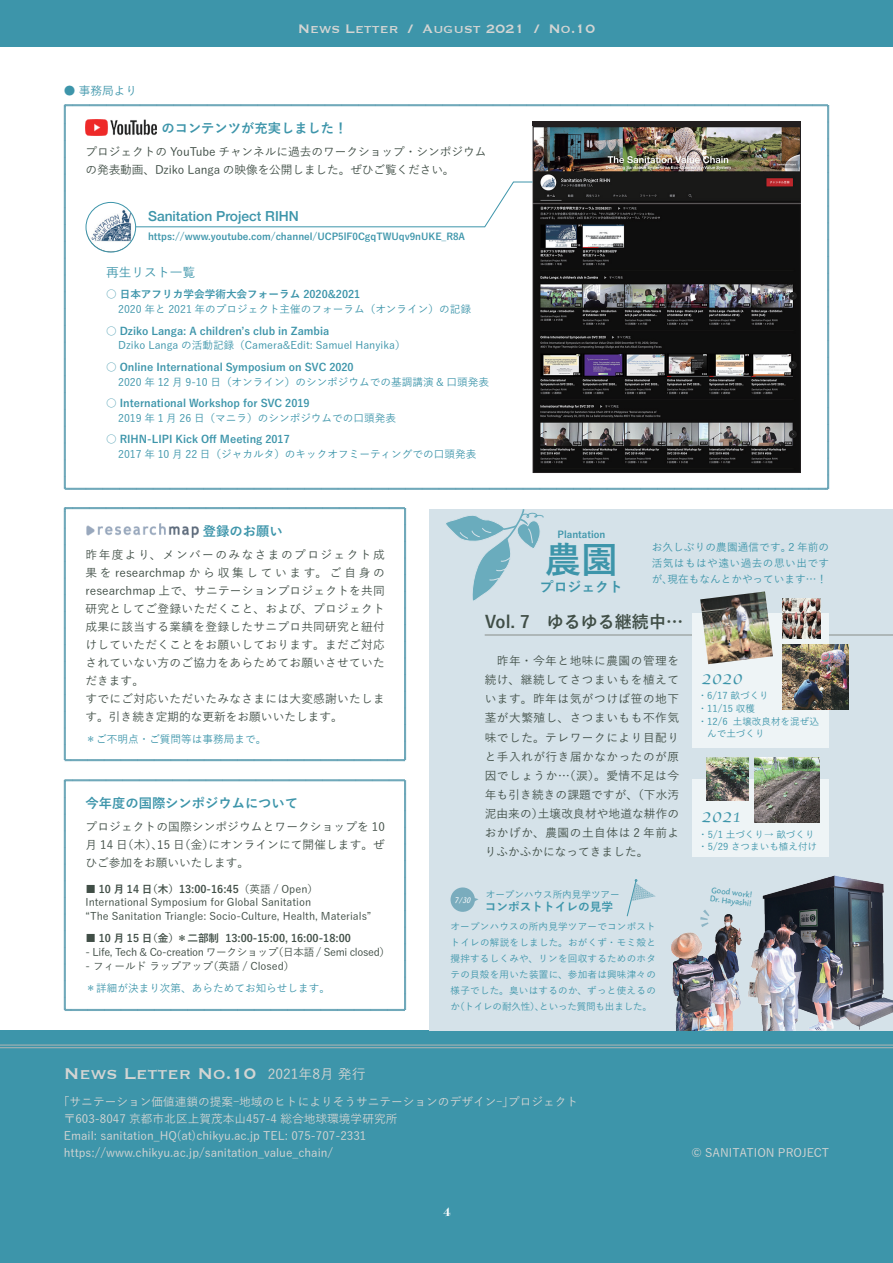
<style>
.page{position:relative;width:893px;height:1263px;background:#fff}
.page>*{position:absolute;margin:0;border:0;box-sizing:border-box;transform-origin:0 0}
.t1{font:700 36.15px "Yu Go";color:#3d95aa}
.t2{font:20.25px "Copperplate";color:#d4d5d3}
.t3{font:19.2px "Apple Chancery";color:#3d95aa}
.t4{font:700 16.95px "Yu Go";color:#404e46}
.t5{font:15.9px "Copperplate";color:#d4d5d3}
.t6{font:500 13.8px "Helvetica Neue";color:#3d95aa}
.t7{font:700 13.8px "Yu Go";color:#3d95aa}
.t8{font:700 13.35px "Yu Go";color:#3d95aa}
.t9{font:500 12.75px "Yu Go";color:#3d95aa}
.t10{font:700 12.75px "Bodoni Svty Two ITCTT";color:#fff}
.t11{font:500 11.7px/18px "Yu Go";letter-spacing:.02em;color:#404e46;text-align:justify}
.t12{font:500 11.7px/17px "Yu Go";color:#d4d5d3}
.t13{font:500 11.7px/18px "Yu Go";letter-spacing:-.01em;color:#404e46}
.t14{font:700 11.7px "Yu Go";color:#3d95aa}
.t15{font:500 11.7px "Yu Go";color:#3d95aa}
.t16{font:500 10.65px/15.9px "Yu Go";color:#3d95aa;text-align:justify}
.t17{font:700 10.65px "Yu Go";color:#3d95aa}
.t18{font:500 10.65px/13.8px "Yu Go";color:#404e46}
.t19{font:500 10.65px "Yu Go";letter-spacing:-.03em;color:#404e46}
.t20{font:700 10.65px "Yu Go";color:#404e46}
.t21{font:500 9.6px/15.9px "Yu Go";color:#3d95aa;text-align:justify}
.t22{font:700 9.6px "Yu Go";color:#3d95aa}
.t23{font:8.55px/8.6px "MO Rocio";color:#3d95aa}
.t24{font:8.55px "J Cfg";color:#fff}
.s1{font-weight:700}
.s2{font-family:"Yu Go";font-weight:500;font-size:13.8px}
</style>
<div class="page">
<div style="left:0;top:0;width:893px;height:47px;background:#3d95aa"></div>
<svg style="left:63px;top:104px;width:767px;height:386px"></svg>
<div style="left:0;top:1030px;width:893px;height:233px;background:#3d95aa"></div>
<hr style="left:0;top:1045px;width:893px;height:1px;background:#b3b6b3">
<hr style="left:0;top:1047px;width:893px;height:1px;background:#b3b6b3">
<img style="left:535px;top:128px;width:264px;height:343px">
<div style="left:533px;top:203px;width:268px;height:270px;border:1px solid #231f20"></div>
<div style="left:533px;top:126px;width:268px;height:77px;border:1px solid #231f20"></div>
<svg style="left:63px;top:507px;width:343px;height:255px"></svg>
<svg style="left:63px;top:779px;width:343px;height:232px"></svg>
<img style="left:86px;top:120px;width:70px;height:15px">
<img style="left:87px;top:524px;width:112px;height:14px">
<svg style="left:128px;top:181px;width:405px;height:46px"></svg>
<div style="left:429px;top:509px;width:464px;height:521px;background:#d5e2e9"></div>
<hr style="left:485px;top:634px;width:408px;height:1px;background:#8d928e">
<svg style="left:446px;top:509px;width:98px;height:92px"></svg>
<img style="left:86px;top:202px;width:50px;height:50px;border-radius:25px">
<div style="left:86px;top:202px;width:50px;height:50px;border:1px solid #3d95aa;border-radius:50%"></div>
<div style="left:533px;top:121px;width:268px;height:5px;background:#231f20"></div>
<img style="left:671px;top:875px;width:222px;height:155px">
<div style="left:450px;top:887px;width:25px;height:25px;background:#7aacbd;border-radius:50%"></div>
<svg style="left:627px;top:879px;width:10px;height:38px"></svg>
<img style="left:630px;top:882px;width:26px;height:19px">
<svg style="left:700px;top:909px;width:9px;height:18px"></svg>
<div style="left:692px;top:613px;width:137px;height:134px;background:#eef4f6"></div>
<div style="left:692px;top:779px;width:137px;height:78px;background:#eef4f6"></div>
<img style="left:700px;top:591px;width:73px;height:73px">
<img style="left:783px;top:644px;width:65px;height:65px">
<img style="left:754px;top:757px;width:65px;height:65px">
<img style="left:707px;top:757px;width:41px;height:43px">
<img style="left:783px;top:598px;width:38px;height:40px">
<p class="t15" style="left:64px;top:80px;width:75px">● 事務局より</p>
<h3 class="t5" style="left:298px;top:19px;width:299px">News Letter / August 2021 / No.10</h3>
<p class="t8" style="left:161px;top:120px;width:188px">のコンテンツが充実しました！</p>
<p class="t13" style="left:86px;top:141px;width:402px">プロジェクトの YouTube チャンネルに過去のワークショップ・シンポジウムの発表動画、Dziko Langa の映像を公開しました。ぜひご覧ください。</p>
<p class="t6" style="left:148px;top:205px;width:152px">Sanitation Project RIHN</p>
<p class="t22" style="left:148px;top:231px;width:319px">https://www.youtube.com/channel/UCP5lF0CgqTWUqv9nUKE_R8A</p>
<p class="t9" style="left:106px;top:260px;width:91px">再生リスト一覧</p>
<p class="t17" style="left:106px;top:289px;width:256px">○ 日本アフリカ学会学術大会フォーラム 2020&amp;2021</p>
<p class="t16" style="left:118px;top:300px;width:354px">2020 年と 2021 年のプロジェクト主催のフォーラム（オンライン）の記録</p>
<p class="t17" style="left:106px;top:325px;width:225px">○ Dziko Langa: A children’s club in Zambia</p>
<p class="t16" style="left:118px;top:336px;width:289px">Dziko Langa の活動記録（Camera&amp;Edit: Samuel Hanyika）</p>
<p class="t17" style="left:106px;top:361px;width:249px">○ Online International Symposium on SVC 2020</p>
<p class="t16" style="left:118px;top:372px;width:372px">2020 年 12 月 9-10 日（オンライン）のシンポジウムでの基調講演 &amp; 口頭発表</p>
<p class="t17" style="left:106px;top:397px;width:205px">○ International Workshop for SVC 2019</p>
<p class="t16" style="left:118px;top:409px;width:279px">2019 年 1 月 26 日（マニラ）のシンポジウムでの口頭発表</p>
<p class="t17" style="left:106px;top:433px;width:185px">○ RIHN-LIPI Kick Off Meeting 2017</p>
<p class="t16" style="left:118px;top:445px;width:360px">2017 年 10 月 22 日（ジャカルタ）のキックオフミーティングでの口頭発表</p>
<p class="t8" style="left:203px;top:523px;width:81px">登録のお願い</p>
<p class="t11" style="left:86px;top:544px;width:301px;text-align:left">昨年度より、メンバーのみなさまのプロジェクト成果をresearchmapから収集しています。ご自身のresearchmap 上で、サニテーションプロジェクトを共同研究としてご登録いただくこと、および、プロジェクト成果に該当する業績を登録したサニプロ共同研究と紐付けしていただくことをお願いしております。まだご対応されていない方のご協力をあらためてお願いさせていただきます。<br>すでにご対応いただいたみなさまには大変感謝いたします。引き続き定期的な更新をお願いいたします。</p>
<p class="t16" style="left:86px;top:729px;width:182px">＊ご不明点・ご質問等は事務局まで。</p>
<p class="t8" style="left:86px;top:795px;width:214px">今年度の国際シンポジウムについて</p>
<p class="t11" style="left:86px;top:816px;width:301px">プロジェクトの国際シンポジウムとワークショップを 10月 14 日（木）､15 日（金）にオンラインにて開催します。ぜひご参加をお願いいたします。</p>
<p class="t18" style="left:86px;top:880px;width:287px"><span class="s1">■ 10 月 14 日（木）13:00-16:45</span>（英語 / Open）<br>International Symposium for Global Sanitation<br>“The Sanitation Triangle: Socio-Culture, Health, Materials”</p>
<p class="t20" style="left:86px;top:932px;width:267px">■ 10 月 15 日（金）＊二部制 13:00-15:00, 16:00-18:00</p>
<p class="t19" style="left:86px;top:942px;width:306px">- Life, Tech &amp; Co-creation ワークショップ（日本語 / Semi closed）</p>
<p class="t18" style="left:86px;top:958px;width:210px">- フィールド ラップアップ（英語 / Closed）</p>
<p class="t16" style="left:86px;top:979px;width:246px">＊詳細が決まり次第、あらためてお知らせします。</p>
<p class="t22" style="left:557px;top:529px;width:50px">Plantation</p>
<h1 class="t1" style="left:545px;top:539px;width:74px">農園</h1>
<p class="t7" style="left:540px;top:579px;width:84px">プロジェクト</p>
<p class="t16" style="left:652px;top:538px;width:179px">お久しぶりの農園通信です｡２年前の活気はもはや遠い過去の思い出ですが､現在もなんとかやっています…！</p>
<h3 class="t4" style="left:485px;top:612px;width:200px">Vol. 7　ゆるゆる継続中…</h3>
<p class="t11" style="left:485px;top:650px;width:196px;line-height:19.2px">　昨年・今年と地味に農園の管理を続け､継続してさつまいもを植えています。昨年は気がつけば笹の地下茎が大繁殖し、さつまいもも不作気味でした。テレワークにより目配りと手入れが行き届かなかったのが原因でしょうか…（涙）。愛情不足は今年も引き続きの課題ですが、（下水汚泥由来の）土壌改良材や地道な耕作のおかげか、農園の土自体は 2 年前よりふかふかになってきました。</p>
<h3 class="t3" style="left:701px;top:663px;width:43px">2020</h3>
<p class="t21" style="left:698px;top:686px;width:73px">・6/17 畝づくり</p>
<p class="t21" style="left:698px;top:699px;width:59px">・11/15 収穫</p>
<p class="t21" style="left:698px;top:712px;width:123px">・12/6 土壌改良材を混ぜ込</p>
<p class="t21" style="left:707px;top:725px;width:59px">んで土づくり</p>
<h3 class="t3" style="left:701px;top:801px;width:41px">2021</h3>
<p class="t21" style="left:698px;top:826px;width:120px;line-height:12.8px">・5/1 土づくり→ 畝づくり・5/29 さつまいも植え付け</p>
<p class="t24" style="left:455px;top:896px;width:18px">7/30</p>
<p class="t23" style="left:712px;top:886px;width:43px;rotate:7deg">Good work!<br>Dr. Hayashi!</p>
<p class="t21" style="left:486px;top:885px;width:135px">オープンハウス所内見学ツアー</p>
<p class="t14" style="left:485px;top:900px;width:130px">コンポストトイレの見学</p>
<p class="t21" style="left:450px;top:917px;width:207px">オープンハウスの所内見学ツアーでコンポストトイレの解説をしました。おがくず・モミ殻と攪拌するしくみや、リンを回収するためのホタテの貝殻を用いた装置に、参加者は興味津々の様子でした。臭いはするのか、ずっと使えるのか（トイレの耐久性）、といった質問も出ました。</p>
<h2 class="t2" style="left:64px;top:1060px;width:303px">News Letter No.10 <span class="s2">2021年8月 発行</span></h2>
<p class="t12" style="left:64px;top:1091px;width:516px">｢サニテーション価値連鎖の提案-地域のヒトによりそうサニテーションのデザイン-｣プロジェクト〒603-8047 京都市北区上賀茂本山457-4 総合地球環境学研究所<br>Email: sanitation_HQ(at)chikyu.ac.jp TEL: 075-707-2331 https://www.chikyu.ac.jp/sanitation_value_chain/</p>
<p class="t10" style="left:443px;top:1201px;width:9px">4</p>
<p class="t12" style="left:691px;top:1142px;width:139px">© SANITATION PROJECT</p>
</div>
